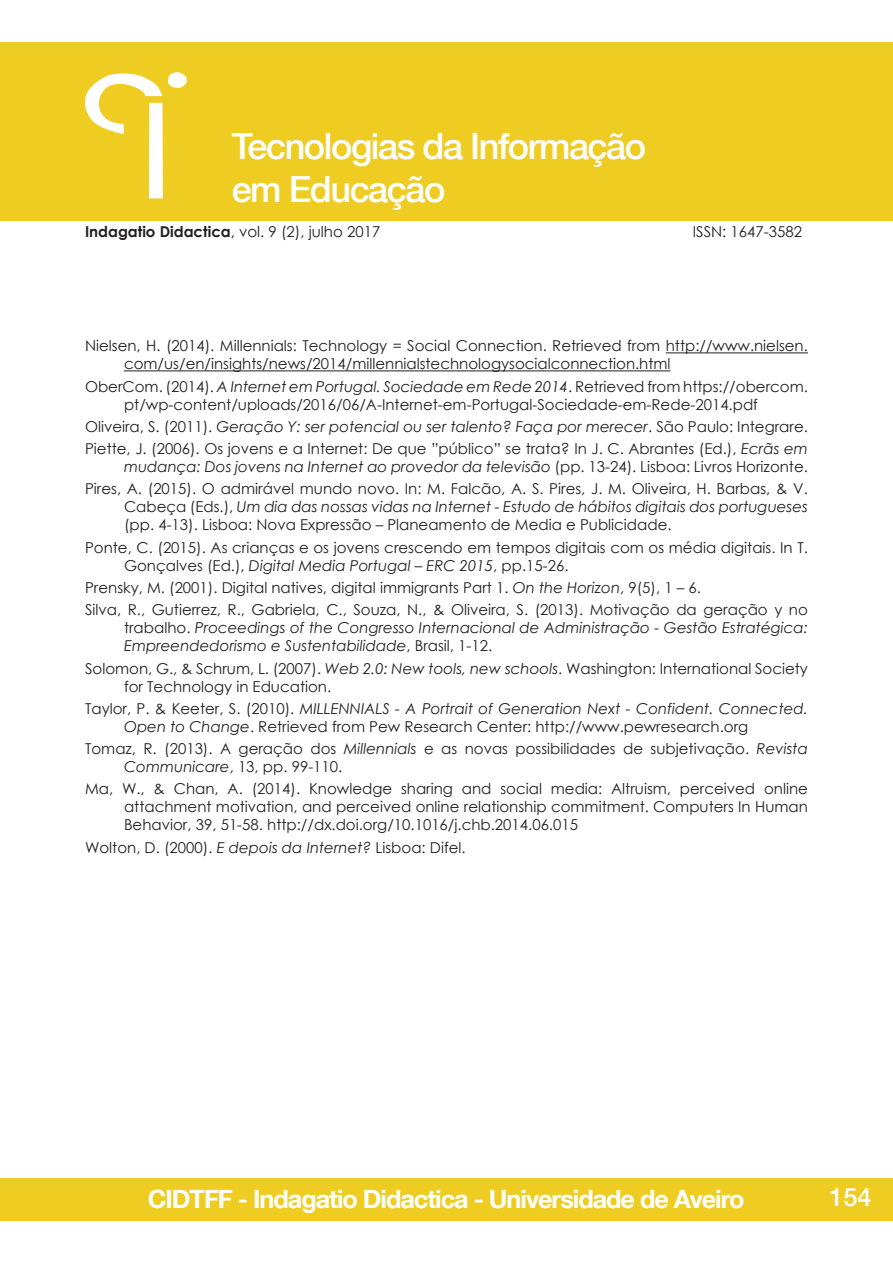
<style>
.page{position:relative;width:893px;height:1263px;background:#fff}
.page>*{position:absolute;margin:0;border:0;box-sizing:border-box;transform-origin:0 0}
.t1{font:500 36px/43.2px "Helvetica Neue LT Com";letter-spacing:-.04em;color:#fff}
.t2{font:700 25.2px "Helvetica Neue LT Com";letter-spacing:-.04em;color:#fff}
.t3{font:500 25.2px "Helvetica Neue LT Com";color:#fff}
.bibliograf{font:15px/18px "Century Gothic";color:#231f20}
.bibliograf-2{font:italic 15px "Century Gothic";color:#231f20}
.s1{font-weight:700}
.s2{font-style:italic}
.s3{font-style:normal}
</style>
<div class="page">
<div style="left:0;top:1178px;width:893px;height:42px;background:#efcc22"></div>
<div style="left:0;top:43px;width:893px;height:178px;background:#efcc22"></div>
<div style="left:149px;top:103px;width:14px;height:95px;background:#fff"></div>
<svg style="left:85px;top:72px;width:102px;height:62px"></svg>
<hr style="left:666px;top:352px;width:142px;height:1px;background:#231f20">
<hr style="left:124px;top:370px;width:547px;height:1px;background:#231f20">
<h1 class="t1" style="left:232px;top:124px;width:416px">Tecnologias da Informação em Educação</h1>
<p class="bibliograf" style="left:85px;top:222px;width:297px"><span class="s1">Indagatio Didactica</span>, vol. 9 (2), julho 2017</p>
<p class="bibliograf" style="left:693px;top:222px;width:111px">ISSN: 1647-3582</p>
<p class="bibliograf" style="left:124px;top:337px;width:685px;text-indent:-39px">Nielsen, H. (2014). Millennials: Technology = Social Connection. Retrieved from http://www.nielsen. com/us/en/insights/news/2014/millennialstechnologysocialconnection.html</p>
<p class="bibliograf" style="left:124px;top:377px;width:685px;text-indent:-39px">OberCom. (2014). <span class="s2">A Internet em Portugal. Sociedade em Rede 2014</span>. Retrieved from https://obercom. pt/wp-content/uploads/2016/06/A-Internet-em-Portugal-Sociedade-em-Rede-2014.pdf</p>
<p class="bibliograf-2" style="left:85px;top:416px;width:724px"><span class="s3">Oliveira, S. (2011).</span> Geração Y: ser potencial ou ser talento? Faça por merecer<span class="s3">. São Paulo: Integrare.</span></p>
<p class="bibliograf" style="left:85px;top:440px;width:724px;text-align:right">Piette, J. (2006). Os jovens e a Internet: De que ”público” se trata? In J. C. Abrantes (Ed.), <span class="s2">Ecrãs em mudança: Dos jovens na Internet ao provedor da televisão</span> (pp. 13-24). Lisboa: Livros Horizonte.</p>
<p class="bibliograf" style="left:124px;top:480px;width:685px;text-align:justify;text-indent:-39px">Pires, A. (2015). O admirável mundo novo. In: M. Falcão, A. S. Pires, J. M. Oliveira, H. Barbas, &amp; V.<br>Cabeça (Eds.), <span class="s2">Um dia das nossas vidas na Internet - Estudo de hábitos digitais dos portugueses </span>(pp. 4-13). Lisboa: Nova Expressão – Planeamento de Media e Publicidade.</p>
<p class="bibliograf" style="left:124px;top:538px;width:685px;text-indent:-39px">Ponte, C. (2015). As crianças e os jovens crescendo em tempos digitais com os média digitais. In T.<br>Gonçalves (Ed.), <span class="s2">Digital Media Portugal – ERC 2015</span>, pp.15-26.</p>
<p class="bibliograf" style="left:85px;top:578px;width:617px">Prensky, M. (2001). Digital natives, digital immigrants Part 1. <span class="s2">On the Horizon</span>, 9(5), 1 – 6.</p>
<p class="bibliograf" style="left:124px;top:601px;width:685px;text-align:justify;text-indent:-39px">Silva, R., Gutierrez, R., Gabriela, C., Souza, N., &amp; Oliveira, S. (2013). Motivação da geração y no trabalho. <span class="s2">Proceedings of the Congresso Internacional de Administração - Gestão Estratégica:<br>Empreendedorismo e Sustentabilidade</span>, Brasil, 1-12.</p>
<p class="bibliograf" style="left:124px;top:659px;width:685px;text-indent:-39px">Solomon, G., &amp; Schrum, L. (2007). <span class="s2">Web 2.0: New tools, new schools</span>. Washington: International Society for Technology in Education.</p>
<p class="bibliograf" style="left:124px;top:699px;width:685px;text-indent:-39px">Taylor, P. &amp; Keeter, S. (2010). <span class="s2">MILLENNIALS - A Portrait of Generation Next - Confident. Connected.<br>Open to Change</span>. Retrieved from Pew Research Center: http://www.pewresearch.org</p>
<p class="bibliograf" style="left:124px;top:739px;width:685px;text-indent:-39px">Tomaz, R. (2013). A geração dos <span class="s2">Millennials</span> e as novas possibilidades de subjetivação. <span class="s2">Revista<br>Communicare</span>, 13, pp. 99-110.</p>
<p class="bibliograf" style="left:124px;top:780px;width:685px;text-align:justify;text-indent:-39px">Ma, W., &amp; Chan, A. (2014). Knowledge sharing and social media: Altruism, perceived online attachment motivation, and perceived online relationship commitment. Computers In Human Behavior, 39, 51-58. http://dx.doi.org/10.1016/j.chb.2014.06.015</p>
<p class="bibliograf" style="left:85px;top:838px;width:382px">Wolton, D. (2000). <span class="s2">E depois da Internet?</span> Lisboa: Difel.</p>
<h2 class="t2" style="left:148px;top:1183px;width:598px">CIDTFF - Indagatio Didactica - Universidade de Aveiro</h2>
<h2 class="t3" style="left:829px;top:1181px;width:44px">154</h2>
</div>
